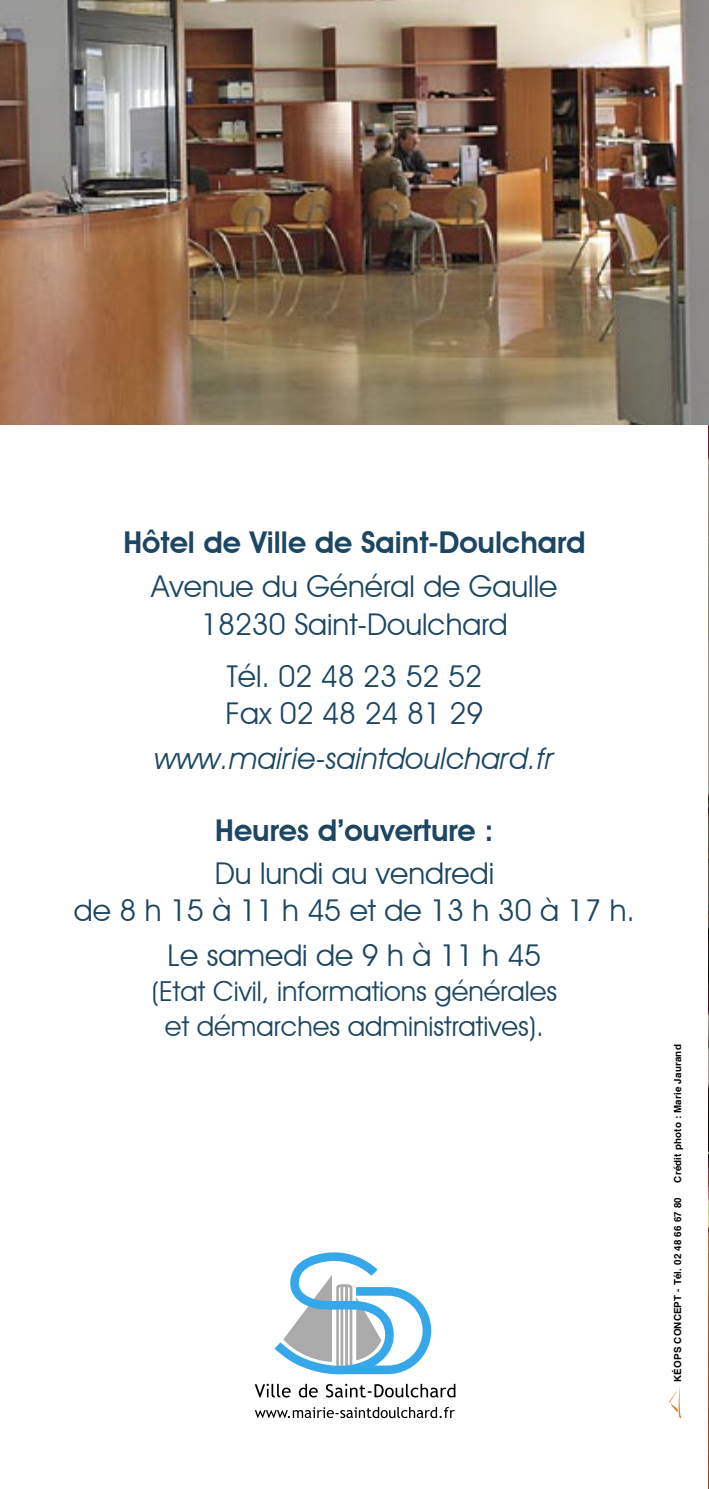
<style>
.page{position:relative;width:709px;height:1489px;background:#fff}
.page>*{position:absolute;margin:0;border:0;box-sizing:border-box;transform-origin:0 0}
.t1{font:30px/37.5px "Avant Garde IT Cby BT";color:#1d4662;text-align:center}
.t2{font:600 30px "Avant Garde IT Cby BT";color:#1d4662}
.t3{font:italic 30px "Avant Garde IT Cby BT";color:#1d4662}
.t4{font:27.5px/35px "Avant Garde IT Cby BT";color:#1d4662;text-align:center}
.t5{font:700 9.75px "Helvetica";letter-spacing:.02em;color:#000}
</style>
<div class="page">
<img style="left:708px;top:423px;width:1px;height:1065px">
<hr style="left:708px;top:352px;width:1px;height:71px;background:#1d4662">
<svg style="left:708px;top:1033px;width:1px;height:288px"></svg>
<svg style="left:669px;top:1386px;width:12px;height:32px"></svg>
<img style="left:0;top:0;width:708px;height:424px">
<svg style="left:274px;top:1252px;width:157px;height:123px"></svg>
<svg style="left:255px;top:1383px;width:36px;height:14px"></svg>
<svg style="left:299px;top:1383px;width:19px;height:14px"></svg>
<svg style="left:326px;top:1383px;width:129px;height:14px"></svg>
<svg style="left:255px;top:1407px;width:200px;height:10px"></svg>
<p class="t2" style="left:123px;top:524px;width:463px">Hôtel de Ville de Saint-Doulchard</p>
<p class="t1" style="left:152px;top:567px;width:407px">Avenue du Général de Gaulle<br>18230 Saint-Doulchard</p>
<p class="t1" style="left:226px;top:657px;width:259px;text-align:left">Tél. 02 48 23 52 52<br>Fax 02 48 24 81 29</p>
<p class="t3" style="left:155px;top:739px;width:401px">www.mairie-saintdoulchard.fr</p>
<p class="t2" style="left:215px;top:812px;width:280px">Heures d’ouverture :</p>
<p class="t1" style="left:74px;top:854px;width:562px">Du lundi au vendredi<br>de 8 h 15 à 11 h 45 et de 13 h 30 à 17 h.</p>
<p class="t1" style="left:168px;top:936px;width:375px">Le samedi de 9 h à 11 h 45</p>
<p class="t4" style="left:152px;top:973px;width:407px">(Etat Civil, informations générales et démarches administratives).</p>
<p class="t5" style="left:671px;top:1182px;width:140px;rotate:-90deg">Crédit photo : Marie Jaurand</p>
<p class="t5" style="left:671px;top:1381px;width:186px;rotate:-90deg">KÉOPS CONCEPT - Tél. 02 48 66 67 80</p>
</div>
